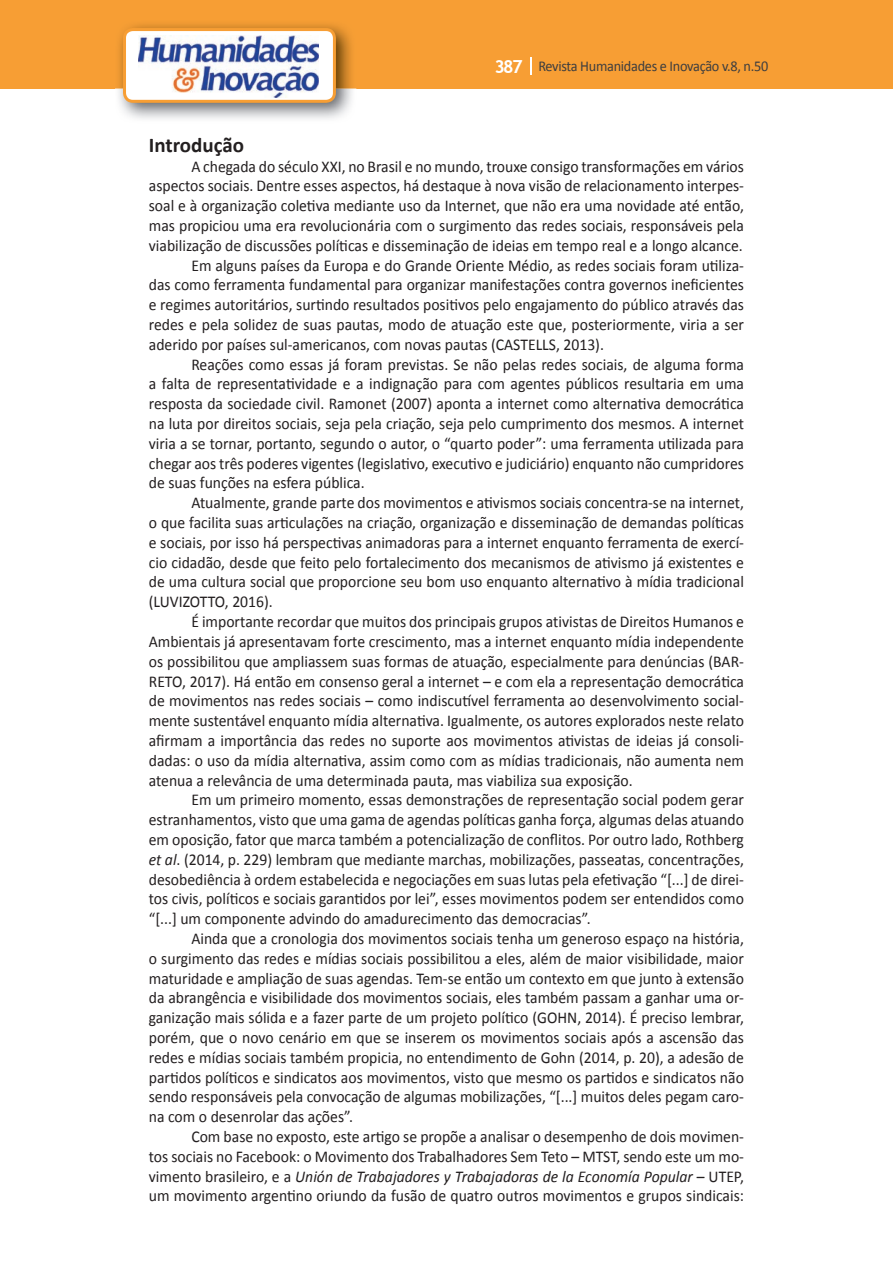
<style>
.page{position:relative;width:893px;height:1263px;background:#fff}
.page>*{position:absolute;margin:0;border:0;box-sizing:border-box;transform-origin:0 0}
.t1{font:700 21px "Calibri";color:#231f20}
.t2{font:16.5px "Calibri";color:#231f20;scale:.95 1}
.t3{font:italic 16.5px "Calibri";color:#231f20;scale:.95 1}
.t4{font:15px "Calibri";letter-spacing:-.02em;color:#3e3e3f;scale:.95 1}
.s1{font-family:"Trebuchet MS";font-weight:700;font-size:18px;color:#fff}
.s2{font-style:italic}
.s3{font-style:normal}
</style>
<div class="page">
<div style="left:0;top:0;width:893px;height:88px;background:#f79e34"></div>
<svg style="left:530px;top:57px;width:2px;height:18px"></svg>
<img style="left:115px;top:24px;width:241px;height:95px">
<svg style="left:123px;top:28px;width:213px;height:75px"></svg>
<p class="t4" style="left:495px;top:57px;width:290px"><span class="s1">387</span> Revista Humanidades e Inovação v.8, n.50</p>
<p class="t1" style="left:149px;top:131px;width:97px">Introdução</p>
<p class="t2" style="left:191px;top:156px;width:583px">A chegada do século XXI, no Brasil e no mundo, trouxe consigo transformações em vários</p>
<p class="t2" style="left:149px;top:176px;width:628px">aspectos sociais. Dentre esses aspectos, há destaque à nova visão de relacionamento interpes-</p>
<p class="t2" style="left:149px;top:195px;width:628px">soal e à organização coletiva mediante uso da Internet, que não era uma novidade até então,</p>
<p class="t2" style="left:149px;top:215px;width:628px">mas propiciou uma era revolucionária com o surgimento das redes sociais, responsáveis pela</p>
<p class="t2" style="left:149px;top:235px;width:627px">viabilização de discussões políticas e disseminação de ideias em tempo real e a longo alcance.</p>
<p class="t2" style="left:191px;top:255px;width:583px">Em alguns países da Europa e do Grande Oriente Médio, as redes sociais foram utiliza-</p>
<p class="t2" style="left:149px;top:275px;width:628px">das como ferramenta fundamental para organizar manifestações contra governos ineficientes</p>
<p class="t2" style="left:149px;top:294px;width:628px">e regimes autoritários, surtindo resultados positivos pelo engajamento do público através das</p>
<p class="t2" style="left:149px;top:314px;width:628px">redes e pela solidez de suas pautas, modo de atuação este que, posteriormente, viria a ser</p>
<p class="t2" style="left:149px;top:334px;width:481px">aderido por países sul-americanos, com novas pautas (CASTELLS, 2013).</p>
<p class="t2" style="left:191px;top:354px;width:583px">Reações como essas já foram previstas. Se não pelas redes sociais, de alguma forma</p>
<p class="t2" style="left:149px;top:374px;width:628px">a falta de representatividade e a indignação para com agentes públicos resultaria em uma</p>
<p class="t2" style="left:149px;top:393px;width:628px">resposta da sociedade civil. Ramonet (2007) aponta a internet como alternativa democrática</p>
<p class="t2" style="left:149px;top:413px;width:628px">na luta por direitos sociais, seja pela criação, seja pelo cumprimento dos mesmos. A internet</p>
<p class="t2" style="left:149px;top:433px;width:628px">viria a se tornar, portanto, segundo o autor, o “quarto poder”: uma ferramenta utilizada para</p>
<p class="t2" style="left:149px;top:453px;width:628px">chegar aos três poderes vigentes (legislativo, executivo e judiciário) enquanto não cumpridores</p>
<p class="t2" style="left:149px;top:473px;width:229px">de suas funções na esfera pública.</p>
<p class="t2" style="left:191px;top:492px;width:583px">Atualmente, grande parte dos movimentos e ativismos sociais concentra-se na internet,</p>
<p class="t2" style="left:149px;top:512px;width:628px">o que facilita suas articulações na criação, organização e disseminação de demandas políticas</p>
<p class="t2" style="left:149px;top:532px;width:628px">e sociais, por isso há perspectivas animadoras para a internet enquanto ferramenta de exercí-</p>
<p class="t2" style="left:149px;top:552px;width:628px">cio cidadão, desde que feito pelo fortalecimento dos mecanismos de ativismo já existentes e</p>
<p class="t2" style="left:149px;top:572px;width:628px">de uma cultura social que proporcione seu bom uso enquanto alternativo à mídia tradicional</p>
<p class="t2" style="left:149px;top:591px;width:132px">(LUVIZOTTO, 2016).</p>
<p class="t2" style="left:191px;top:611px;width:583px">É importante recordar que muitos dos principais grupos ativistas de Direitos Humanos e</p>
<p class="t2" style="left:149px;top:631px;width:628px">Ambientais já apresentavam forte crescimento, mas a internet enquanto mídia independente</p>
<p class="t2" style="left:149px;top:651px;width:628px">os possibilitou que ampliassem suas formas de atuação, especialmente para denúncias (BAR-</p>
<p class="t2" style="left:149px;top:671px;width:628px">RETO, 2017). Há então em consenso geral a internet – e com ela a representação democrática</p>
<p class="t2" style="left:149px;top:690px;width:628px">de movimentos nas redes sociais – como indiscutível ferramenta ao desenvolvimento social-</p>
<p class="t2" style="left:149px;top:710px;width:628px">mente sustentável enquanto mídia alternativa. Igualmente, os autores explorados neste relato</p>
<p class="t2" style="left:149px;top:730px;width:628px">afirmam a importância das redes no suporte aos movimentos ativistas de ideias já consoli-</p>
<p class="t2" style="left:149px;top:750px;width:628px">dadas: o uso da mídia alternativa, assim como com as mídias tradicionais, não aumenta nem</p>
<p class="t2" style="left:149px;top:770px;width:511px">atenua a relevância de uma determinada pauta, mas viabiliza sua exposição.</p>
<p class="t2" style="left:191px;top:789px;width:583px">Em um primeiro momento, essas demonstrações de representação social podem gerar</p>
<p class="t2" style="left:149px;top:809px;width:628px">estranhamentos, visto que uma gama de agendas políticas ganha força, algumas delas atuando</p>
<p class="t2" style="left:149px;top:829px;width:628px">em oposição, fator que marca também a potencialização de conflitos. Por outro lado, Rothberg</p>
<p class="t2" style="left:149px;top:849px;width:628px"><span class="s2">et al</span>. (2014, p. 229) lembram que mediante marchas, mobilizações, passeatas, concentrações,</p>
<p class="t2" style="left:149px;top:869px;width:628px">desobediência à ordem estabelecida e negociações em suas lutas pela efetivação “[...] de direi-</p>
<p class="t2" style="left:149px;top:888px;width:628px">tos civis, políticos e sociais garantidos por lei”, esses movimentos podem ser entendidos como</p>
<p class="t2" style="left:149px;top:908px;width:467px">“[...] um componente advindo do amadurecimento das democracias”.</p>
<p class="t2" style="left:191px;top:928px;width:583px">Ainda que a cronologia dos movimentos sociais tenha um generoso espaço na história,</p>
<p class="t2" style="left:149px;top:948px;width:628px">o surgimento das redes e mídias sociais possibilitou a eles, além de maior visibilidade, maior</p>
<p class="t2" style="left:149px;top:968px;width:628px">maturidade e ampliação de suas agendas. Tem-se então um contexto em que junto à extensão</p>
<p class="t2" style="left:149px;top:987px;width:628px">da abrangência e visibilidade dos movimentos sociais, eles também passam a ganhar uma or-</p>
<p class="t2" style="left:149px;top:1007px;width:628px">ganização mais sólida e a fazer parte de um projeto político (GOHN, 2014). É preciso lembrar,</p>
<p class="t2" style="left:149px;top:1027px;width:628px">porém, que o novo cenário em que se inserem os movimentos sociais após a ascensão das</p>
<p class="t2" style="left:149px;top:1047px;width:628px">redes e mídias sociais também propicia, no entendimento de Gohn (2014, p. 20), a adesão de</p>
<p class="t2" style="left:149px;top:1067px;width:628px">partidos políticos e sindicatos aos movimentos, visto que mesmo os partidos e sindicatos não</p>
<p class="t2" style="left:149px;top:1086px;width:628px">sendo responsáveis pela convocação de algumas mobilizações, “[...] muitos deles pegam caro-</p>
<p class="t2" style="left:149px;top:1106px;width:217px">na com o desenrolar das ações”.</p>
<p class="t2" style="left:191px;top:1126px;width:583px">Com base no exposto, este artigo se propõe a analisar o desempenho de dois movimen-</p>
<p class="t2" style="left:149px;top:1146px;width:628px">tos sociais no Facebook: o Movimento dos Trabalhadores Sem Teto – MTST, sendo este um mo-</p>
<p class="t3" style="left:149px;top:1165px;width:628px"><span class="s3">vimento brasileiro, e a</span> Unión de Trabajadores y Trabajadoras de la Economía Popular <span class="s3">– UTEP,</span></p>
<p class="t2" style="left:149px;top:1185px;width:628px">um movimento argentino oriundo da fusão de quatro outros movimentos e grupos sindicais:</p>
</div>
